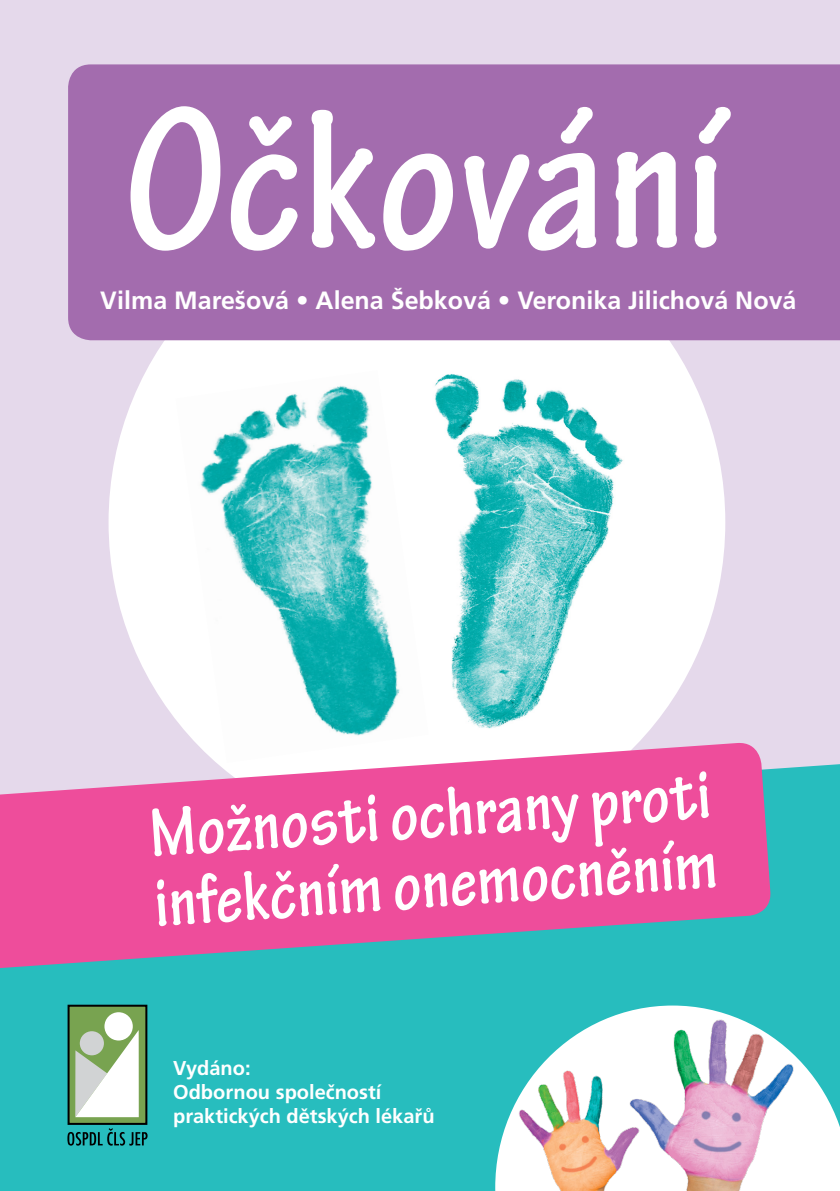
<style>
.page{position:relative;width:840px;height:1191px;background:#fff}
.page>*{position:absolute;margin:0;border:0;box-sizing:border-box;transform-origin:0 0}
.t1{font:700 condensed 208.4px "Tekton Pro";color:#fff}
.t2{font:700 condensed 74px/70px "Tekton Pro";color:#fff}
.t3{font:700 25px "Frutiger CE";color:#fff}
.t4{font:700 20px/24px "Frutiger CE";color:#fff}
</style>
<div class="page">
<div style="left:0;top:0;width:839px;height:1191px;background:#e5d9eb"></div>
<div style="left:108px;top:206px;width:617px;height:633px;background:#fff;border-radius:50%"></div>
<div style="left:0;top:764px;width:839px;height:427px;background:#27bdbe"></div>
<svg style="left:495px;top:1005px;width:344px;height:186px;background:#8fdcdd"></svg>
<img style="left:434px;top:374px;width:189px;height:355px">
<img style="left:175px;top:385px;width:225px;height:356px">
<svg style="left:0;top:741px;width:771px;height:233px;background:#d16faa"></svg>
<div style="left:68px;top:64px;width:771px;height:276px;background:#a36cae"></div>
<img style="left:515px;top:1005px;width:283px;height:186px">
<div style="left:69px;top:1005px;width:77px;height:118px;background:#78a350"></div>
<div style="left:67px;top:1004px;width:80px;height:120px;border:2px solid #000"></div>
<svg style="left:75px;top:1030px;width:64px;height:87px"></svg>
<div style="left:104px;top:1012px;width:29px;height:28px;background:#fff;border-radius:50%"></div>
<svg style="left:67px;top:1128px;width:80px;height:17px"></svg>
<h1 class="t1" style="left:125px;top:60px;width:601px">Očkování</h1>
<p class="t3" style="left:100px;top:286px;width:697px">Vilma Marešová • Alena Šebková • Veronika Jilichová Nová</p>
<h2 class="t2" style="left:147px;top:799px;width:565px;rotate:-4deg">Možnosti ochrany proti infekčním onemocněním</h2>
<p class="t4" style="left:173px;top:1056px;width:263px">Vydáno:<br>Odbornou společností praktických dětských lékařů</p>
</div>
